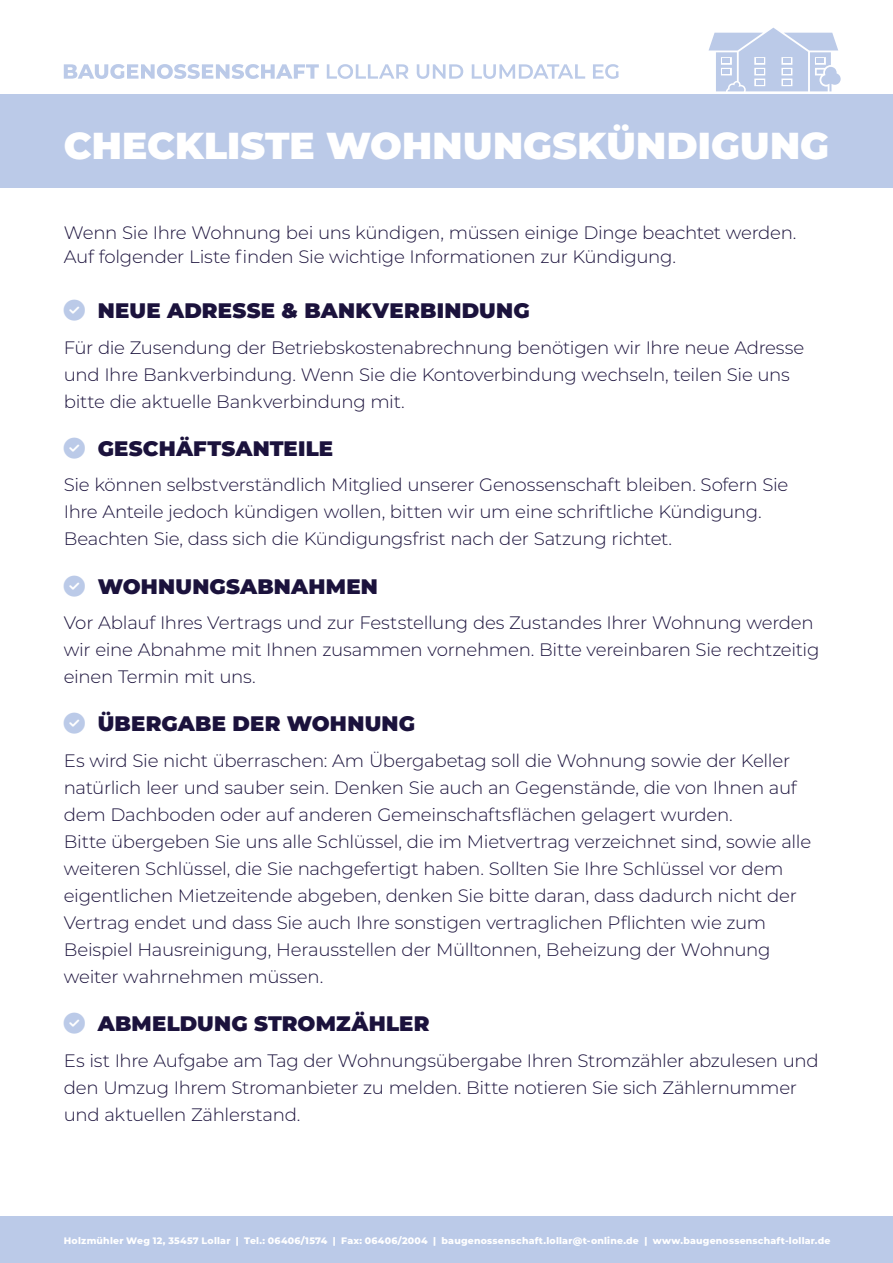
<style>
.page{position:relative;width:893px;height:1263px;background:#fff}
.page>*{position:absolute;margin:0;border:0;box-sizing:border-box;transform-origin:0 0}
.t1{font:900 37.5px "Montserrat";letter-spacing:.005em;color:#fff}
.t2{font:900 21px "Montserrat";letter-spacing:.01em;color:#1b123c}
.t3{font:300 18px/27px "Montserrat";letter-spacing:-.015em;color:#1b123c}
.t4{font:800 9.3px "Montserrat";letter-spacing:.025em;color:#fff}
</style>
<div class="page">
<div style="left:0;top:94px;width:893px;height:93px;background:#bbcae8"></div>
<div style="left:0;top:1216px;width:893px;height:47px;background:#bbcae8"></div>
<svg style="left:708px;top:28px;width:133px;height:63px"></svg>
<svg style="left:64px;top:64px;width:195px;height:15px"></svg>
<hr style="left:261px;top:64px;width:4px;height:15px;background:#bbcae8">
<svg style="left:265px;top:64px;width:54px;height:15px"></svg>
<svg style="left:327px;top:64px;width:81px;height:15px"></svg>
<svg style="left:417px;top:64px;width:46px;height:15px"></svg>
<svg style="left:472px;top:64px;width:113px;height:15px"></svg>
<svg style="left:593px;top:64px;width:26px;height:15px"></svg>
<h1 class="t1" style="left:64px;top:117px;width:767px">CHECKLISTE WOHNUNGSKÜNDIGUNG</h1>
<p class="t3" style="left:64px;top:220px;width:734px;line-height:24px">Wenn Sie Ihre Wohnung bei uns kündigen, müssen einige Dinge beachtet werden.<br>Auf folgender Liste finden Sie wichtige Informationen zur Kündigung.</p>
<p class="t2" style="left:98px;top:295px;width:433px">NEUE ADRESSE &amp; BANKVERBINDUNG</p>
<p class="t3" style="left:64px;top:333px;width:742px">Für die Zusendung der Betriebskostenabrechnung benötigen wir Ihre neue Adresse und Ihre Bankverbindung. Wenn Sie die Kontoverbindung wechseln, teilen Sie uns bitte die aktuelle Bankverbindung mit.</p>
<p class="t2" style="left:98px;top:433px;width:237px">GESCHÄFTSANTEILE</p>
<p class="t3" style="left:64px;top:471px;width:726px">Sie können selbstverständlich Mitglied unserer Genossenschaft bleiben. Sofern Sie<br>Ihre Anteile jedoch kündigen wollen, bitten wir um eine schriftliche Kündigung.<br>Beachten Sie, dass sich die Kündigungsfrist nach der Satzung richtet.</p>
<p class="t2" style="left:98px;top:570px;width:282px">WOHNUNGSABNAHMEN</p>
<p class="t3" style="left:64px;top:609px;width:757px">Vor Ablauf Ihres Vertrags und zur Feststellung des Zustandes Ihrer Wohnung werden wir eine Abnahme mit Ihnen zusammen vornehmen. Bitte vereinbaren Sie rechtzeitig einen Termin mit uns.</p>
<p class="t2" style="left:98px;top:708px;width:319px">ÜBERGABE DER WOHNUNG</p>
<p class="t3" style="left:64px;top:746px;width:749px">Es wird Sie nicht überraschen: Am Übergabetag soll die Wohnung sowie der Keller natürlich leer und sauber sein. Denken Sie auch an Gegenstände, die von Ihnen auf dem Dachboden oder auf anderen Gemeinschaftsflächen gelagert wurden.<br>Bitte übergeben Sie uns alle Schlüssel, die im Mietvertrag verzeichnet sind, sowie alle weiteren Schlüssel, die Sie nachgefertigt haben. Sollten Sie Ihre Schlüssel vor dem eigentlichen Mietzeitende abgeben, denken Sie bitte daran, dass dadurch nicht der Vertrag endet und dass Sie auch Ihre sonstigen vertraglichen Pflichten wie zum Beispiel Hausreinigung, Herausstellen der Mülltonnen, Beheizung der Wohnung weiter wahrnehmen müssen.</p>
<p class="t2" style="left:98px;top:1008px;width:333px">ABMELDUNG STROMZÄHLER</p>
<p class="t3" style="left:64px;top:1046px;width:756px">Es ist Ihre Aufgabe am Tag der Wohnungsübergabe Ihren Stromzähler abzulesen und den Umzug Ihrem Stromanbieter zu melden. Bitte notieren Sie sich Zählernummer und aktuellen Zählerstand.</p>
<p class="t4" style="left:64px;top:1234px;width:768px">Holzmühler Weg 12, 35457 Lollar | Tel.: 06406/1574 | Fax: 06406/2004 | baugenossenschaft.lollar@t-online.de | www.baugenossenschaft-lollar.de</p>
</div>
